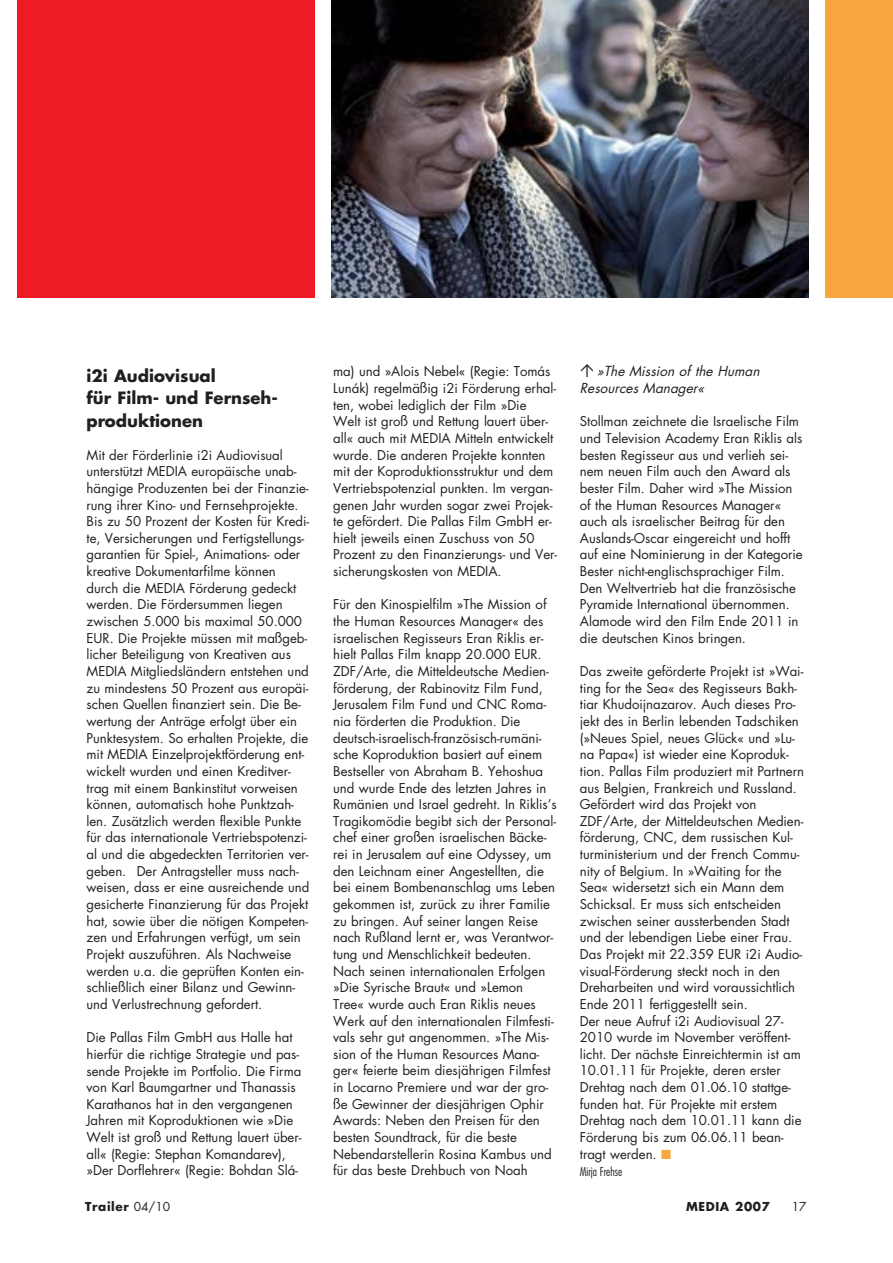
<style>
.page{position:relative;width:893px;height:1263px;background:#fff}
.page>*{position:absolute;margin:0;border:0;box-sizing:border-box;transform-origin:0 0}
.t1{font:700 16.5px/22.5px "Futura LT";color:#231f20}
.t2{font:italic 13.5px/16.6px "Futura LT";color:#231f20}
.t3{font:13.2px/16.6px "Futura LT";letter-spacing:-.005em;color:#231f20}
.t4{font:700 12px "Futura LT";letter-spacing:.055em;color:#231f20}
.t5{font:300 condensed 12px "Futura";color:#231f20}
.t6{font:12px "Futura LT";color:#231f20}
.s1{color:#faa63f}
.s2{font-weight:400}
</style>
<div class="page">
<div style="left:17px;top:0;width:298px;height:298px;background:#ed1c24"></div>
<img style="left:332px;top:0;width:476px;height:298px">
<div style="left:825px;top:0;width:67px;height:298px;background:#faa63f"></div>
<p class="t1" style="left:87px;top:366px;width:193px">i2i Audiovisual<br>für Film- und Fernseh&shy;produktionen</p>
<p class="t3" style="left:87px;top:448px;width:224px">Mit der Förderlinie i2i Audiovisual unterstützt MEDIA europäische unab&shy;hängige Produzenten bei der Finanzie&shy;rung ihrer Kino- und Fernsehprojekte.<br>Bis zu 50 Prozent der Kosten für Kredi&shy;te, Versicherungen und Fertigstellungs&shy;garantien für Spiel-, Animations- oder kreative Dokumentarfilme können durch die MEDIA Förderung gedeckt werden. Die Fördersummen liegen zwischen 5.000 bis maximal 50.000<br>EUR. Die Projekte müssen mit maßgeb&shy;licher Beteiligung von Kreativen aus MEDIA Mitgliedsländern entstehen und zu mindestens 50 Prozent aus europäi&shy;schen Quellen finanziert sein. Die Be&shy;wertung der Anträge erfolgt über ein Punktesystem. So erhalten Projekte, die mit MEDIA Einzelprojektförderung ent&shy;wickelt wurden und einen Kreditver&shy;trag mit einem Bankinstitut vorweisen können, automatisch hohe Punktzah&shy;len. Zusätzlich werden flexible Punkte für das internationale Vertriebspotenzi&shy;al und die abgedeckten Territorien ver&shy;geben. Der Antragsteller muss nach&shy;weisen, dass er eine ausreichende und gesicherte Finanzierung für das Projekt hat, sowie über die nötigen Kompeten&shy;zen und Erfahrungen verfügt, um sein Projekt auszuführen. Als Nachweise werden u.a. die geprüften Konten ein&shy;schließlich einer Bilanz und Gewinn&shy;und Verlustrechnung gefordert.</p>
<p class="t3" style="left:87px;top:1030px;width:216px">Die Pallas Film GmbH aus Halle hat hierfür die richtige Strategie und pas&shy;sende Projekte im Portfolio. Die Firma von Karl Baumgartner und Thanassis Karathanos hat in den vergangenen Jahren mit Koproduktionen wie »Die Welt ist groß und Rettung lauert über&shy;all« (Regie: Stephan Komandarev), »Der Dorflehrer« (Regie: Bohdan Slá-</p>
<p class="t3" style="left:333px;top:364px;width:226px">ma) und »Alois Nebel« (Regie: Tomás Lunák) regelmäßig i2i Förderung erhal&shy;ten, wobei lediglich der Film »Die<br>Welt ist groß und Rettung lauert über&shy;all« auch mit MEDIA Mitteln entwickelt wurde. Die anderen Projekte konnten mit der Koproduktionsstruktur und dem Vertriebspotenzial punkten. Im vergan&shy;genen Jahr wurden sogar zwei Projek&shy;te gefördert. Die Pallas Film GmbH er&shy;hielt jeweils einen Zuschuss von 50<br>Prozent zu den Finanzierungs- und Ver&shy;sicherungskosten von MEDIA.</p>
<p class="t3" style="left:333px;top:597px;width:225px">Für den Kinospielfilm »The Mission of the Human Resources Manager« des israelischen Regisseurs Eran Riklis er&shy;hielt Pallas Film knapp 20.000 EUR.<br>ZDF/Arte, die Mitteldeutsche Medien&shy;förderung, der Rabinovitz Film Fund, Jerusalem Film Fund und CNC Roma&shy;nia förderten die Produktion. Die deutsch-israelisch-französisch-rumäni&shy;sche Koproduktion basiert auf einem Bestseller von Abraham B. Yehoshua und wurde Ende des letzten Jahres in Rumänien und Israel gedreht. In Riklis’s Tragikomödie begibt sich der Personal&shy;chef einer großen israelischen Bäcke&shy;rei in Jerusalem auf eine Odyssey, um den Leichnam einer Angestellten, die bei einem Bombenanschlag ums Leben gekommen ist, zurück zu ihrer Familie zu bringen. Auf seiner langen Reise nach Rußland lernt er, was Verantwor&shy;tung und Menschlichkeit bedeuten.<br>Nach seinen internationalen Erfolgen »Die Syrische Braut« und »Lemon Tree« wurde auch Eran Riklis neues Werk auf den internationalen Filmfesti&shy;vals sehr gut angenommen. »The Mis&shy;sion of the Human Resources Mana&shy;ger« feierte beim diesjährigen Filmfest in Locarno Premiere und war der gro&shy;ße Gewinner der diesjährigen Ophir Awards: Neben den Preisen für den besten Soundtrack, für die beste Nebendarstellerin Rosina Kambus und für das beste Drehbuch von Noah</p>
<p class="t2" style="left:580px;top:364px;width:184px;text-indent:17px">»The Mission of the Human<br>Resources Manager«</p>
<p class="t3" style="left:580px;top:414px;width:224px">Stollman zeichnete die Israelische Film und Television Academy Eran Riklis als besten Regisseur aus und verlieh sei&shy;nem neuen Film auch den Award als bester Film. Daher wird »The Mission of the Human Resources Manager« auch als israelischer Beitrag für den Auslands-Oscar eingereicht und hofft auf eine Nominierung in der Kategorie Bester nicht-englischsprachiger Film.<br>Den Weltvertrieb hat die französische Pyramide International übernommen.<br>Alamode wird den Film Ende 2011 in die deutschen Kinos bringen.</p>
<p class="t3" style="left:580px;top:664px;width:226px">Das zweite geförderte Projekt ist »Wai&shy;ting for the Sea« des Regisseurs Bakh&shy;tiar Khudoijnazarov. Auch dieses Pro&shy;jekt des in Berlin lebenden Tadschiken (»Neues Spiel, neues Glück« und »Lu&shy;na Papa«) ist wieder eine Koproduk&shy;tion. Pallas Film produziert mit Partnern aus Belgien, Frankreich und Russland.<br>Gefördert wird das Projekt von ZDF/Arte, der Mitteldeutschen Medien&shy;förderung, CNC, dem russischen Kul&shy;turministerium und der French Commu&shy;nity of Belgium. In »Waiting for the Sea« widersetzt sich ein Mann dem Schicksal. Er muss sich entscheiden zwischen seiner aussterbenden Stadt und der lebendigen Liebe einer Frau.<br>Das Projekt mit 22.359 EUR i2i Audio&shy;visual-Förderung steckt noch in den Dreharbeiten und wird voraussichtlich Ende 2011 fertiggestellt sein.<br>Der neue Aufruf i2i Audiovisual 27- 2010 wurde im November veröffent&shy;licht. Der nächste Einreichtermin ist am 10.01.11 für Projekte, deren erster Drehtag nach dem 01.06.10 stattge&shy;funden hat. Für Projekte mit erstem Drehtag nach dem 10.01.11 kann die Förderung bis zum 06.06.11 bean&shy;tragt werden. <span class="s1">■</span></p>
<p class="t5" style="left:580px;top:1166px;width:44px">Mirja Frehse</p>
<p class="t4" style="left:85px;top:1201px;width:87px">Trailer <span class="s2">04/10</span></p>
<p class="t4" style="left:686px;top:1201px;width:86px">MEDIA 2007</p>
<p class="t6" style="left:792px;top:1201px;width:16px">17</p>
</div>
